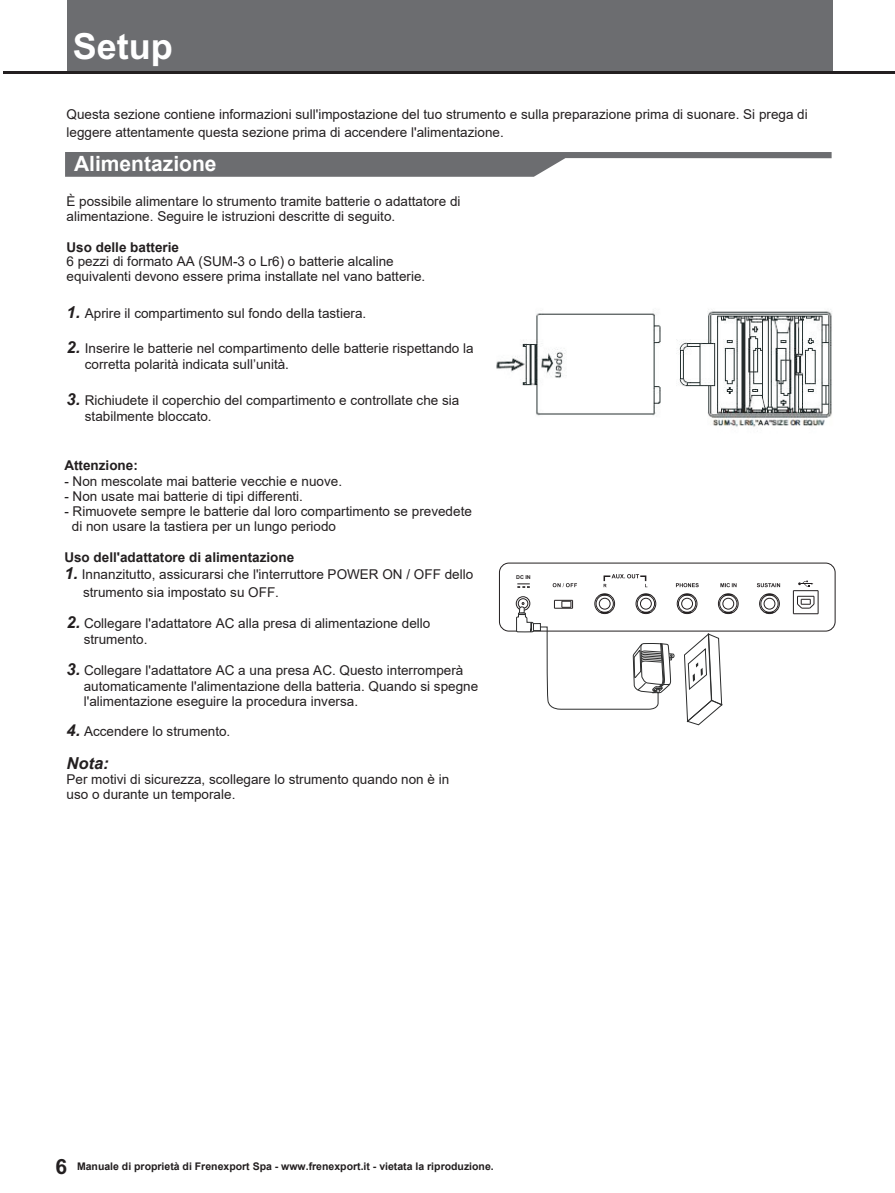
<style>
.page{position:relative;width:895px;height:1193px;background:#fff}
.page>*{position:absolute;margin:0;border:0;box-sizing:border-box;transform-origin:0 0}
.t1{font:700 36px "Arial";color:#fff}
.t2{font:700 21px "Arial";color:#fff}
.t3{font:700 21px "Arial";color:#231f20}
.t4{font:italic 700 16.5px "Arial";color:#231f20}
.t5{font:13.5px/15.8px "Arial";color:#231f20}
.t6{font:13.5px/15.5px "Arial";color:#231f20}
.t7{font:700 13.5px "Arial";color:#231f20}
.t8{font:700 10.5px "Arial";color:#221e1f}
.t9{font:700 5.4px "Arial";color:#231f20}
.s1{font-weight:700;font-style:italic;font-size:16.5px}
.s2{font-style:inherit}
</style>
<div class="page">
<svg style="left:757px;top:583px;width:23px;height:4px"></svg>
<svg style="left:720px;top:583px;width:16px;height:4px"></svg>
<svg style="left:676px;top:583px;width:22px;height:4px"></svg>
<svg style="left:554px;top:600px;width:19px;height:9px"></svg>
<div style="left:759px;top:593px;width:20px;height:20px;border:1px solid #231f20;border-radius:50%"></div>
<div style="left:718px;top:593px;width:20px;height:20px;border:1px solid #231f20;border-radius:50%"></div>
<div style="left:677px;top:593px;width:20px;height:20px;border:1px solid #231f20;border-radius:50%"></div>
<div style="left:760px;top:595px;width:18px;height:17px;border:1px solid #231f20;border-radius:50%"></div>
<div style="left:637px;top:595px;width:17px;height:17px;border:1px solid #231f20;border-radius:50%"></div>
<div style="left:719px;top:595px;width:18px;height:17px;border:1px solid #231f20;border-radius:50%"></div>
<div style="left:678px;top:595px;width:18px;height:17px;border:1px solid #231f20;border-radius:50%"></div>
<div style="left:764px;top:598px;width:11px;height:11px;border:1px solid #231f20;border-radius:50%"></div>
<div style="left:640px;top:598px;width:11px;height:11px;border:1px solid #231f20;border-radius:50%"></div>
<div style="left:722px;top:598px;width:12px;height:11px;border:1px solid #231f20;border-radius:50%"></div>
<div style="left:681px;top:598px;width:11px;height:11px;border:1px solid #231f20;border-radius:50%"></div>
<div style="left:596px;top:595px;width:17px;height:17px;border:1px solid #231f20;border-radius:50%"></div>
<div style="left:636px;top:593px;width:20px;height:20px;border:1px solid #231f20;border-radius:50%"></div>
<div style="left:594px;top:593px;width:20px;height:20px;border:1px solid #231f20;border-radius:50%"></div>
<div style="left:599px;top:598px;width:11px;height:11px;border:1px solid #231f20;border-radius:50%"></div>
<svg style="left:552px;top:583px;width:25px;height:4px"></svg>
<svg style="left:793px;top:580px;width:26px;height:34px"></svg>
<svg style="left:603px;top:574px;width:44px;height:13px"></svg>
<div style="left:499px;top:563px;width:336px;height:68px;border:1px solid #231f20;border-radius:9px"></div>
<div style="left:67px;top:0;width:765px;height:73px;background:#6c6d70"></div>
<hr style="left:3px;top:71px;width:892px;height:2px;background:#231f20">
<svg style="left:65px;top:152px;width:766px;height:25px"></svg>
<img style="left:496px;top:309px;width:336px;height:118px">
<svg style="left:684px;top:633px;width:38px;height:92px"></svg>
<div style="left:533px;top:623px;width:7px;height:7px;background:#fff;border:1px solid #2c2d2d"></div>
<svg style="left:516px;top:583px;width:18px;height:50px"></svg>
<svg style="left:540px;top:626px;width:134px;height:84px"></svg>
<h1 class="t1" style="left:73px;top:32px;width:102px">Setup</h1>
<p class="t5" style="left:67px;top:105px;width:742px;line-height:17.7px">Questa sezione contiene informazioni sull'impostazione del tuo strumento e sulla preparazione prima di suonare. Si prega di leggere attentamente questa sezione prima di accendere l'alimentazione.</p>
<h2 class="t2" style="left:74px;top:149px;width:144px">Alimentazione</h2>
<p class="t5" style="left:66px;top:193px;width:395px;line-height:15.1px">È possibile alimentare lo strumento tramite batterie o adattatore di alimentazione. Seguire le istruzioni descritte di seguito.</p>
<p class="t7" style="left:66px;top:237px;width:114px">Uso delle batterie</p>
<p class="t5" style="left:66px;top:254px;width:360px;line-height:14.9px">6 pezzi di formato AA (SUM-3 o Lr6) o batterie alcaline equivalenti devono essere prima installate nel vano batterie.</p>
<p class="t5" style="left:66px;top:305px;width:301px"><span class="s1">1.</span> Aprire il compartimento sul fondo della tastiera.</p>
<p class="t5" style="left:85px;top:340px;width:390px;text-indent:-18px"><span class="s1">2.</span> Inserire le batterie nel compartimento delle batterie rispettando la corretta polarità indicata sull’unità.</p>
<p class="t5" style="left:85px;top:392px;width:376px;text-indent:-18px"><span class="s1">3.</span> Richiudete il coperchio del compartimento e controllate che sia stabilmente bloccato.</p>
<p class="t7" style="left:64px;top:455px;width:75px">Attenzione:</p>
<p class="t5" style="left:64px;top:473px;width:279px">- Non mescolate mai batterie vecchie e nuove.</p>
<p class="t5" style="left:64px;top:488px;width:240px">- Non usate mai batterie di tipi differenti.</p>
<p class="t5" style="left:72px;top:504px;width:401px;line-height:15px;text-indent:-8px">- Rimuovete sempre le batterie dal loro compartimento se prevedete di non usare la tastiera per un lungo periodo</p>
<p class="t7" style="left:64px;top:547px;width:231px">Uso dell'adattatore di alimentazione</p>
<p class="t5" style="left:83px;top:565px;width:391px;line-height:17.9px;text-indent:-19px"><span class="s1">1.</span> Innanzitutto, assicurarsi che l'interruttore POWER ON / OFF dello <span class="s2">strumento sia impostato su OFF.</span></p>
<p class="t6" style="left:84px;top:614px;width:348px;line-height:16.2px;text-indent:-17px"><span class="s1">2.</span> Collegare l'adattatore AC alla presa di alimentazione dello strumento.</p>
<p class="t6" style="left:84px;top:662px;width:396px;text-indent:-17px"><span class="s1">3.</span> Collegare l'adattatore AC a una presa AC. Questo interromperà automaticamente l'alimentazione della batteria. Quando si spegne l'alimentazione eseguire la procedura inversa.</p>
<p class="t6" style="left:66px;top:723px;width:165px"><span class="s1">4.</span> Accendere lo strumento.</p>
<p class="t4" style="left:66px;top:757px;width:44px">Not<span class="s2">a</span>:</p>
<p class="t6" style="left:66px;top:771px;width:384px">Per motivi di sicurezza, scollegare lo strumento quando non è in uso o durante un temporale.</p>
<p class="t9" style="left:516px;top:574px;width:16px">DC IN</p>
<h2 class="t3" style="left:56px;top:1158px;width:13px">6</h2>
<p class="t8" style="left:77px;top:1159px;width:418px">Manuale di proprietà di Frenexport Spa - www.frenexport.it - vietata la riproduzione.</p>
</div>
